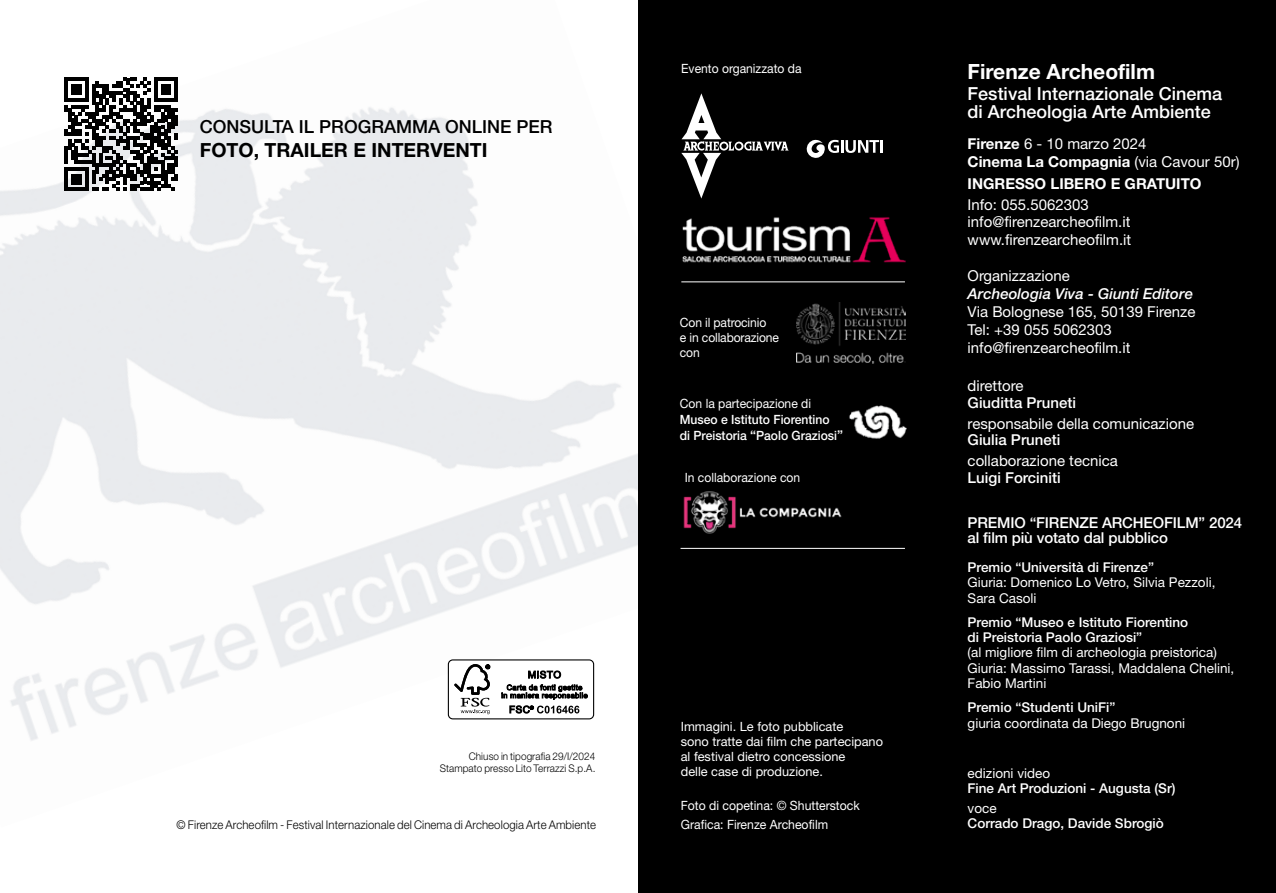
<style>
.page{position:relative;width:1276px;height:893px;background:#fff}
.page>*{position:absolute;margin:0;border:0;box-sizing:border-box;transform-origin:0 0}
.t1{font:700 21px "Helvetica Neue LT Std";color:#fff}
.t2{font:700 19.5px "Helvetica Neue LT Std";color:#000}
.t3{font:500 18px/18px "Helvetica Neue LT Std";color:#fff}
.t4{font:500 18px "Helvetica Neue LT Std";color:#000}
.t5{font:15px/18px "Helvetica Neue LT Std";color:#fff}
.t6{font:500 15px/15.5px "Helvetica Neue LT Std";letter-spacing:-.01em;color:#fff}
.t7{font:italic 500 15px "Helvetica Neue LT Std";color:#fff}
.t8{font:700 15px "Helvetica Neue LT Std";color:#fff}
.t9{font:13.5px/15.5px "Helvetica Neue LT Std";color:#fff}
.t10{font:500 13.5px/15.5px "Helvetica Neue LT Std";color:#fff}
.t11{font:12.75px/15px "Helvetica Neue LT Std";color:#fff}
.t12{font:12.75px/15px "Helvetica Neue LT Std";color:#fff;scale:.95 1}
.t13{font:12.75px "Helvetica Neue LT Std";color:#fff;scale:.96 1}
.t14{font:500 12.75px/15.5px "Helvetica Neue LT Std";color:#fff;scale:.95 1}
.t15{font:300 12px "Helvetica Neue LT Std";letter-spacing:.01em;color:#000;scale:.95 1}
.t16{font:300 10.5px/12px "Helvetica Neue LT Std";letter-spacing:.01em;color:#000;text-align:right;scale:.95 1}
.s1{font-size:13.5px}
.s2{font-weight:700}
</style>
<div class="page">
<img style="left:0;top:77px;width:638px;height:664px">
<div style="left:638px;top:0;width:638px;height:893px;background:#000"></div>
<svg style="left:806px;top:140px;width:76px;height:18px"></svg>
<svg style="left:681px;top:93px;width:107px;height:106px"></svg>
<img style="left:681px;top:217px;width:225px;height:66px">
<hr style="left:681px;top:281px;width:224px;height:1px;background:#fff">
<hr style="left:680px;top:548px;width:225px;height:1px;background:#fff">
<div style="left:448px;top:660px;width:145px;height:59px;background:#fff;border-radius:4px"></div>
<div style="left:448px;top:659px;width:146px;height:60px;border:1px solid #000;border-radius:4px"></div>
<svg style="left:454px;top:664px;width:36px;height:50px"></svg>
<svg style="left:501px;top:670px;width:87px;height:44px"></svg>
<img style="left:683px;top:491px;width:159px;height:43px">
<img style="left:849px;top:405px;width:58px;height:34px">
<img style="left:797px;top:302px;width:108px;height:61px">
<svg style="left:64px;top:78px;width:114px;height:113px"></svg>
<p class="t4" style="left:200px;top:116px;width:354px">CONSULTA IL PROGRAMMA ONLINE PER</p>
<h2 class="t2" style="left:200px;top:138px;width:289px">FOTO, TRAILER E INTERVENTI</h2>
<p class="t12" style="left:681px;top:61px;width:128px">Evento organizzato da</p>
<p class="t12" style="left:680px;top:315px;width:106px">Con il patrocinio<br>e in collaborazione con</p>
<p class="t12" style="left:680px;top:396px;width:140px">Con la partecipazione di</p>
<p class="t14" style="left:680px;top:412px;width:173px">Museo e Istituto Fiorentino<br>di Preistoria <span class="s1">“</span>Paolo Graziosi<span class="s1">”</span></p>
<p class="t12" style="left:684px;top:469px;width:123px">In collaborazione con</p>
<p class="t16" style="left:440px;top:750px;width:165px">Chiuso in tipografia 29/I/2024<br>Stampato presso Lito Terrazzi S.p.A.</p>
<p class="t11" style="left:681px;top:719px;width:204px">Immagini. Le foto pubblicate<br>sono tratte dai film che partecipano al festival dietro concessione<br>delle case di produzione.</p>
<p class="t13" style="left:681px;top:798px;width:188px">Foto di copetina: © Shutterstock</p>
<p class="t15" style="left:177px;top:817px;width:443px">© Firenze Archeofilm - Festival Internazionale del Cinema di Archeologia Arte Ambiente</p>
<p class="t13" style="left:681px;top:817px;width:155px">Grafica: Firenze Archeofilm</p>
<h1 class="t1" style="left:967px;top:58px;width:189px">Firenze Archeofilm</h1>
<p class="t3" style="left:967px;top:84px;width:256px">Festival Internazionale Cinema di Archeologia Arte Ambiente</p>
<p class="t5" style="left:967px;top:134px;width:273px"><span class="s2">Firenze</span> 6 - 10 marzo 2024<br><span class="s2">Cinema La Compagnia</span> (via Cavour 50r)</p>
<p class="t8" style="left:967px;top:175px;width:235px">INGRESSO LIBERO E GRATUITO</p>
<p class="t5" style="left:967px;top:196px;width:164px;line-height:16.5px">Info: 055.5062303 info@firenzearcheofilm.it</p>
<p class="t5" style="left:967px;top:230px;width:165px">www.firenzearcheofilm.it</p>
<p class="t5" style="left:967px;top:266px;width:104px">Organizzazione</p>
<p class="t7" style="left:967px;top:284px;width:227px">Archeologia Viva - Giunti Editore</p>
<p class="t5" style="left:967px;top:302px;width:229px">Via Bolognese 165, 50139 Firenze<br>Tel: +39 055 5062303 info@firenzearcheofilm.it</p>
<p class="t5" style="left:967px;top:377px;width:57px">direttore</p>
<p class="t6" style="left:967px;top:395px;width:110px">Giuditta Pruneti</p>
<p class="t5" style="left:967px;top:414px;width:228px">responsabile della comunicazione</p>
<p class="t6" style="left:967px;top:432px;width:94px">Giulia Pruneti</p>
<p class="t5" style="left:967px;top:451px;width:152px">collaborazione tecnica</p>
<p class="t6" style="left:967px;top:470px;width:95px">Luigi Forciniti</p>
<p class="t6" style="left:967px;top:515px;width:276px">PREMIO “FIRENZE ARCHEOFILM” 2024 al film più votato dal pubblico</p>
<p class="t10" style="left:967px;top:559px;width:188px">Premio “Università di Firenze”</p>
<p class="t9" style="left:967px;top:574px;width:249px">Giuria: Domenico Lo Vetro, Silvia Pezzoli,<br>Sara Casoli</p>
<p class="t10" style="left:967px;top:614px;width:222px">Premio “Museo e Istituto Fiorentino di Preistoria Paolo Graziosi”</p>
<p class="t9" style="left:967px;top:645px;width:268px">(al migliore film di archeologia preistorica)<br>Giuria: Massimo Tarassi, Maddalena Chelini,<br>Fabio Martini</p>
<p class="t10" style="left:967px;top:700px;width:149px">Premio “Studenti UniFi”</p>
<p class="t9" style="left:967px;top:715px;width:219px">giuria coordinata da Diego Brugnoni</p>
<p class="t9" style="left:967px;top:765px;width:84px">edizioni video</p>
<p class="t10" style="left:967px;top:780px;width:209px">Fine Art Produzioni - Augusta (Sr)</p>
<p class="t9" style="left:967px;top:800px;width:30px">voce</p>
<p class="t10" style="left:967px;top:816px;width:198px">Corrado Drago, Davide Sbrogiò</p>
</div>
